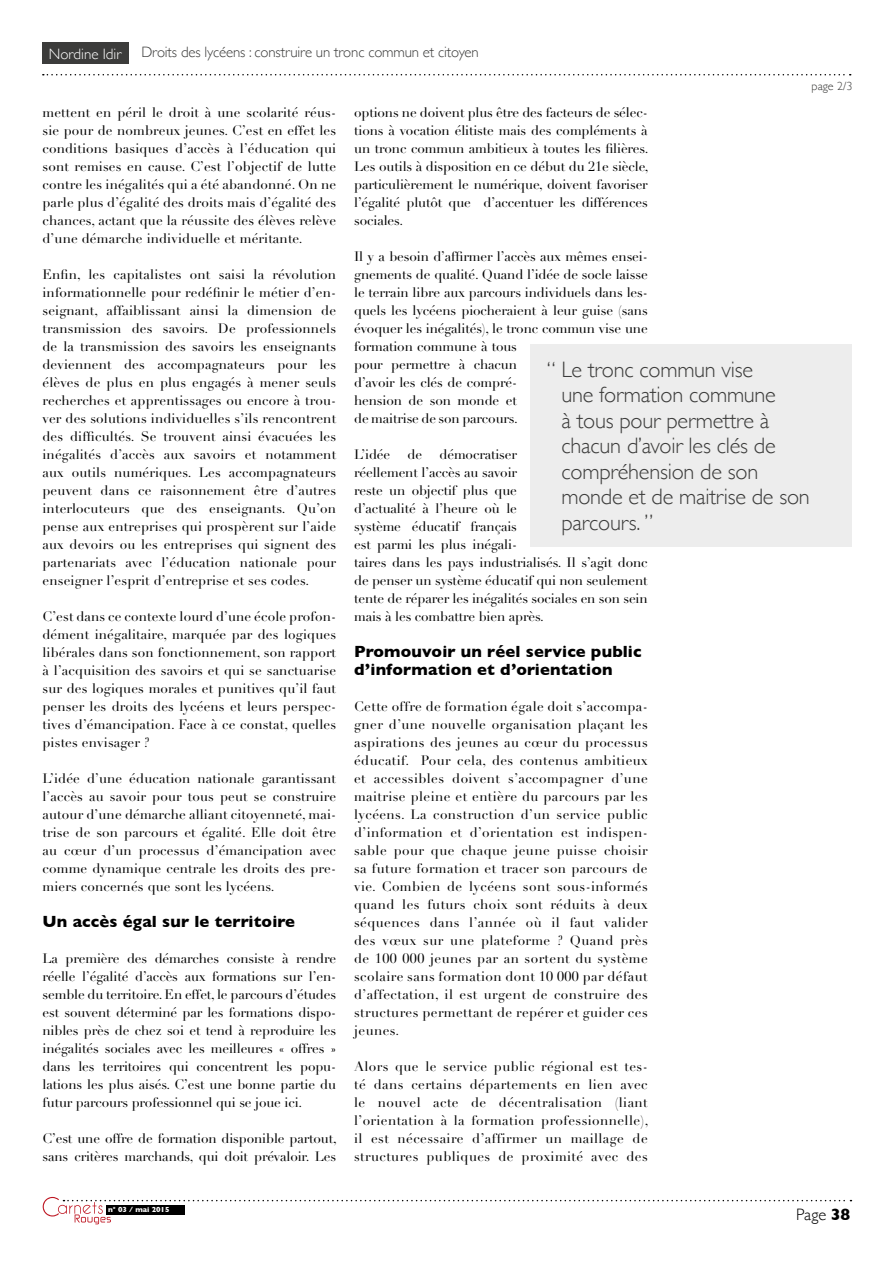
<style>
.page{position:relative;width:893px;height:1263px;background:#fff}
.page>*{position:absolute;margin:0;border:0;box-sizing:border-box;transform-origin:0 0}
.t1{font:300 22.35px/25.5px "Gill Sans";letter-spacing:-.01em;color:#3c3c3b}
.t2{font:700 16.5px/18px "Gill Sans";letter-spacing:.01em;color:#000}
.t3{font:300 16.5px "Gill Sans";color:#000}
.t4{font:300 15px "Gill Sans";letter-spacing:-.01em;color:#3c3c3b}
.t5{font:300 15px "Gill Sans";color:#fff}
.t6{font:13.5px/18px "Didot LH";letter-spacing:-.01em;color:#000;text-align:justify}
.t7{font:300 12px "Gill Sans";color:#3c3c3b}
.t8{font:700 7.5px "Gill Sans";color:#fff}
.s1{font-weight:700}
</style>
<div class="page">
<svg style="left:43px;top:74px;width:808px;height:1px"></svg>
<svg style="left:43px;top:1197px;width:808px;height:27px"></svg>
<div style="left:43px;top:43px;width:86px;height:21px;background:#3c3c3b"></div>
<div style="left:530px;top:344px;width:321px;height:203px;background:#ededed"></div>
<p class="t5" style="left:49px;top:42px;width:74px">Nordine Idir</p>
<p class="t4" style="left:141px;top:40px;width:339px">Droits des lycéens : construire un tronc commun et citoyen</p>
<p class="t7" style="left:811px;top:77px;width:42px">page 2/3</p>
<p class="t6" style="left:43px;top:104px;width:295px">mettent en péril le droit à une scolarité réus&shy;sie pour de nombreux jeunes. C’est en effet les conditions basiques d’accès à l’éducation qui sont remises en cause. C’est l’objectif de lutte contre les inégalités qui a été abandonné. On ne parle plus d’égalité des droits mais d’égalité des chances, actant que la réussite des élèves relève d’une démarche individuelle et méritante.</p>
<p class="t6" style="left:43px;top:265px;width:295px">Enfin, les capitalistes ont saisi la révolution informationnelle pour redéfinir le métier d’en&shy;seignant, affaiblissant ainsi la dimension de transmission des savoirs. De professionnels de la transmission des savoirs les enseignants deviennent des accompagnateurs pour les élèves de plus en plus engagés à mener seuls recherches et apprentissages ou encore à trou&shy;ver des solutions individuelles s’ils rencontrent des difficultés. Se trouvent ainsi évacuées les inégalités d’accès aux savoirs et notamment aux outils numériques. Les accompagnateurs peuvent dans ce raisonnement être d’autres interlocuteurs que des enseignants. Qu’on pense aux entreprises qui prospèrent sur l’aide aux devoirs ou les entreprises qui signent des partenariats avec l’éducation nationale pour enseigner l’esprit d’entreprise et ses codes.</p>
<p class="t6" style="left:43px;top:607px;width:295px">C’est dans ce contexte lourd d’une école profon&shy;dément inégalitaire, marquée par des logiques libérales dans son fonctionnement, son rapport à l’acquisition des savoirs et qui se sanctuarise sur des logiques morales et punitives qu’il faut penser les droits des lycéens et leurs perspec&shy;tives d’émancipation. Face à ce constat, quelles pistes envisager ?</p>
<p class="t6" style="left:43px;top:769px;width:295px">L’idée d’une éducation nationale garantissant l’accès au savoir pour tous peut se construire autour d’une démarche alliant citoyenneté, mai&shy;trise de son parcours et égalité. Elle doit être au cœur d’un processus d’émancipation avec comme dynamique centrale les droits des pre&shy;miers concernés que sont les lycéens.</p>
<p class="t2" style="left:43px;top:912px;width:254px">Un accès égal sur le territoire</p>
<p class="t6" style="left:43px;top:950px;width:295px">La première des démarches consiste à rendre réelle l’égalité d’accès aux formations sur l’en&shy;semble du territoire. En effet, le parcours d’études est souvent déterminé par les formations dispo&shy;nibles près de chez soi et tend à reproduire les inégalités sociales avec les meilleures « offres » dans les territoires qui concentrent les popu&shy;lations les plus aisés. C’est une bonne partie du futur parcours professionnel qui se joue ici.</p>
<p class="t6" style="left:43px;top:1129px;width:296px">C’est une offre de formation disponible partout, sans critères marchands, qui doit prévaloir. Les</p>
<p class="t8" style="left:108px;top:1204px;width:63px">n° 03 / mai 2015</p>
<p class="t6" style="left:354px;top:103px;width:296px">options ne doivent plus être des facteurs de sélec&shy;tions à vocation élitiste mais des compléments à un tronc commun ambitieux à toutes les filières.<br>Les outils à disposition en ce début du 21e siècle, particulièrement le numérique, doivent favoriser l’égalité plutôt que d’accentuer les différences sociales.</p>
<p class="t6" style="left:354px;top:247px;width:295px;text-align:left">Il y a besoin d’affirmer l’accès aux mêmes ensei&shy;gnements de qualité. Quand l’idée de socle laisse le terrain libre aux parcours individuels dans les&shy;quels les lycéens piocheraient à leur guise (sans évoquer les inégalités), le tronc commun vise une formation commune à tous<br>pour permettre à chacun<br>d’avoir les clés de compré-<br>hension de son monde et<br>de maitrise de son parcours.</p>
<p class="t6" style="left:354px;top:445px;width:38px">L’idée</p>
<p class="t6" style="left:408px;top:445px;width:16px">de</p>
<h1 class="t1" style="left:561px;top:356px;width:250px;text-indent:-15px">“ Le tronc commun vise<br>une formation commune<br>à tous pour permettre à chacun d’avoir les clés de compréhension de son monde et de maitrise de son parcours. ”</h1>
<p class="t6" style="left:354px;top:445px;width:295px;text-align:left;text-indent:85px">démocratiser<br>réellement l’accès au savoir<br>reste un objectif plus que<br>d’actualité à l’heure où le<br>système éducatif français<br>est parmi les plus inégali-<br>taires dans les pays industrialisés. Il s’agit donc de penser un système éducatif qui non seulement tente de réparer les inégalités sociales en son sein mais à les combattre bien après.</p>
<p class="t2" style="left:354px;top:642px;width:289px">Promouvoir un réel service public d’information et d’orientation</p>
<p class="t6" style="left:354px;top:698px;width:295px">Cette offre de formation égale doit s’accompa&shy;gner d’une nouvelle organisation plaçant les aspirations des jeunes au cœur du processus éducatif. Pour cela, des contenus ambitieux et accessibles doivent s’accompagner d’une maitrise pleine et entière du parcours par les lycéens. La construction d’un service public d’information et d’orientation est indispen&shy;sable pour que chaque jeune puisse choisir sa future formation et tracer son parcours de vie. Combien de lycéens sont sous-informés quand les futurs choix sont réduits à deux séquences dans l’année où il faut valider des vœux sur une plateforme ? Quand près de 100 000 jeunes par an sortent du système scolaire sans formation dont 10 000 par défaut d’affectation, il est urgent de construire des structures permettant de repérer et guider ces jeunes.</p>
<p class="t6" style="left:354px;top:1057px;width:296px">Alors que le service public régional est tes&shy;té dans certains départements en lien avec le nouvel acte de décentralisation (liant l’orientation à la formation professionnelle), il est nécessaire d’affirmer un maillage de structures publiques de proximité avec des</p>
<p class="t3" style="left:796px;top:1201px;width:56px">Page <span class="s1">38</span></p>
</div>
